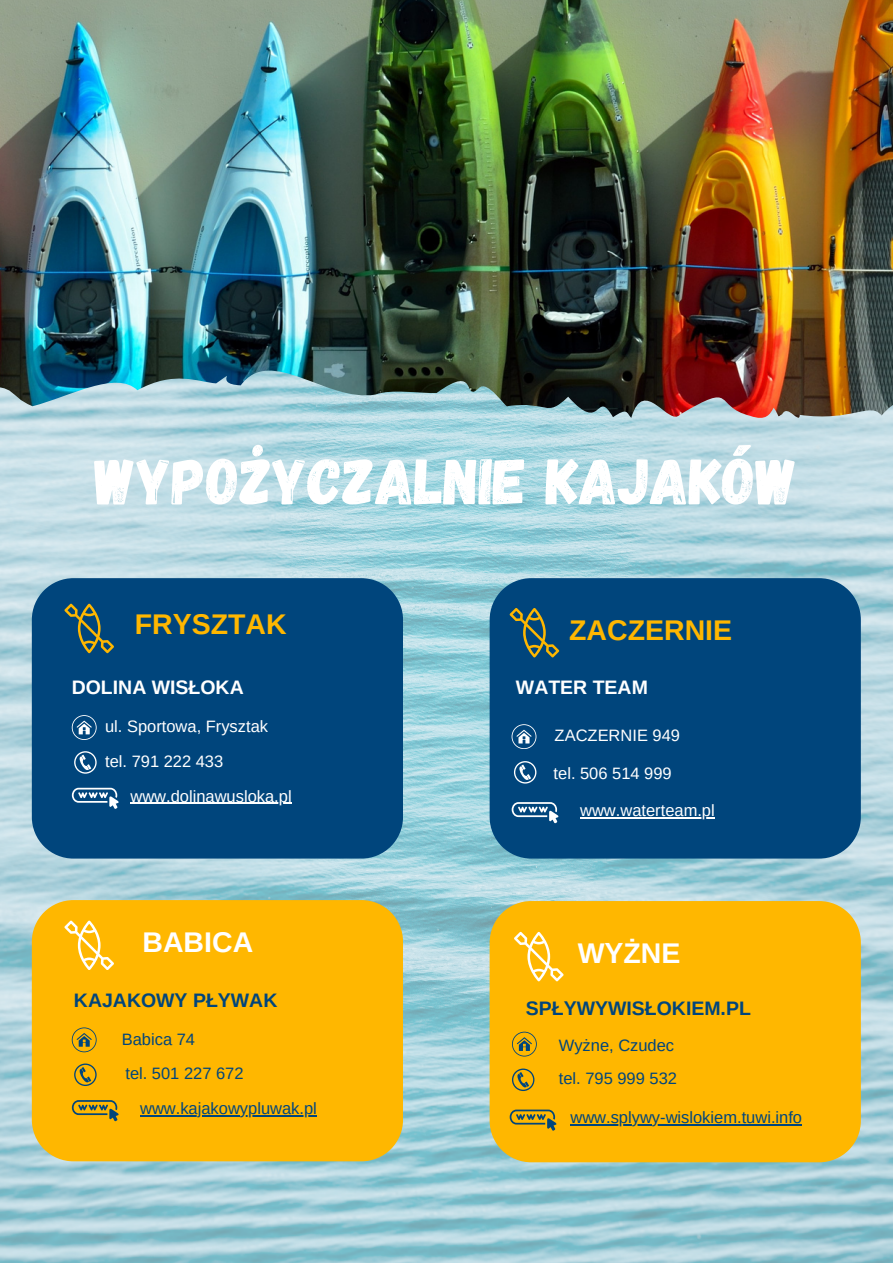
<style>
.page{position:relative;width:893px;height:1264px;background:#fff}
.page>*{position:absolute;margin:0;border:0;box-sizing:border-box;transform-origin:0 0}
.t1{font:64.8px "Gagalin";color:#fff}
.t2{font:700 28.5px "Arimo";color:#ffb700}
.t3{font:700 28.5px "Arimo";color:#fff}
.t4{font:700 19.5px "Arimo";color:#00457c}
.t5{font:700 19.5px "Arimo";color:#fff}
.t6{font:16.5px "Arimo";color:#00457c}
.t7{font:16.5px "Arimo";color:#fff}
</style>
<div class="page">
<img style="left:0;top:418px;width:892px;height:844px">
<img style="left:0;top:0;width:892px;height:418px">
<div style="left:32px;top:578px;width:371px;height:280px;background:#00457c"></div>
<svg style="left:64px;top:603px;width:50px;height:50px"></svg>
<svg style="left:72px;top:715px;width:24px;height:24px"></svg>
<svg style="left:74px;top:751px;width:23px;height:22px"></svg>
<svg style="left:72px;top:787px;width:47px;height:22px"></svg>
<div style="left:32px;top:900px;width:371px;height:261px;background:#ffb700"></div>
<svg style="left:64px;top:920px;width:50px;height:49px"></svg>
<svg style="left:72px;top:1027px;width:24px;height:25px"></svg>
<svg style="left:74px;top:1063px;width:23px;height:22px"></svg>
<svg style="left:72px;top:1100px;width:47px;height:21px"></svg>
<div style="left:489px;top:901px;width:371px;height:261px;background:#ffb700"></div>
<svg style="left:512px;top:1031px;width:24px;height:25px"></svg>
<svg style="left:512px;top:1068px;width:22px;height:23px"></svg>
<svg style="left:509px;top:1109px;width:47px;height:21px"></svg>
<hr style="left:130px;top:802px;width:162px;height:1px;background:#fff">
<hr style="left:140px;top:1115px;width:177px;height:1px;background:#00457c">
<hr style="left:570px;top:1124px;width:40px;height:1px;background:#00457c">
<hr style="left:610px;top:1124px;width:192px;height:1px;background:#00457c">
<div style="left:489px;top:578px;width:371px;height:280px;background:#00457c"></div>
<svg style="left:511px;top:724px;width:25px;height:25px"></svg>
<svg style="left:514px;top:761px;width:22px;height:22px"></svg>
<svg style="left:511px;top:802px;width:47px;height:21px"></svg>
<svg style="left:509px;top:608px;width:50px;height:49px"></svg>
<svg style="left:514px;top:931px;width:49px;height:50px"></svg>
<hr style="left:580px;top:817px;width:134px;height:1px;background:#fff">
<p class="t1" style="left:95px;top:439px;width:704px">WYPOŻYCZALNIE KAJAKÓW</p>
<p class="t2" style="left:135px;top:608px;width:153px">FRYSZTAK</p>
<p class="t5" style="left:72px;top:676px;width:173px">DOLINA WISŁOKA</p>
<p class="t7" style="left:105px;top:717px;width:164px">ul. Sportowa, Frysztak</p>
<p class="t7" style="left:105px;top:752px;width:120px">tel. 791 222 433</p>
<p class="t7" style="left:130px;top:786px;width:163px">www.dolinawusloka.pl</p>
<p class="t3" style="left:142px;top:926px;width:112px">BABICA</p>
<p class="t4" style="left:74px;top:988px;width:205px">KAJAKOWY PŁYWAK</p>
<p class="t6" style="left:122px;top:1029px;width:75px">Babica 74</p>
<p class="t6" style="left:125px;top:1064px;width:120px">tel. 501 227 672</p>
<p class="t6" style="left:140px;top:1099px;width:178px">www.kajakowypluwak.pl</p>
<p class="t2" style="left:569px;top:614px;width:164px">ZACZERNIE</p>
<p class="t5" style="left:516px;top:676px;width:133px">WATER TEAM</p>
<p class="t7" style="left:554px;top:725px;width:127px">ZACZERNIE 949</p>
<p class="t7" style="left:553px;top:763px;width:120px">tel. 506 514 999</p>
<p class="t7" style="left:580px;top:801px;width:136px">www.waterteam.pl</p>
<p class="t3" style="left:577px;top:936px;width:104px">WYŻNE</p>
<p class="t4" style="left:526px;top:996px;width:226px">SPŁYWYWISŁOKIEM.PL</p>
<p class="t6" style="left:558px;top:1036px;width:117px">Wyżne, Czudec</p>
<p class="t6" style="left:558px;top:1069px;width:120px">tel. 795 999 532</p>
<p class="t6" style="left:570px;top:1107px;width:233px">www.splywy-wislokiem.tuwi.info</p>
</div>
